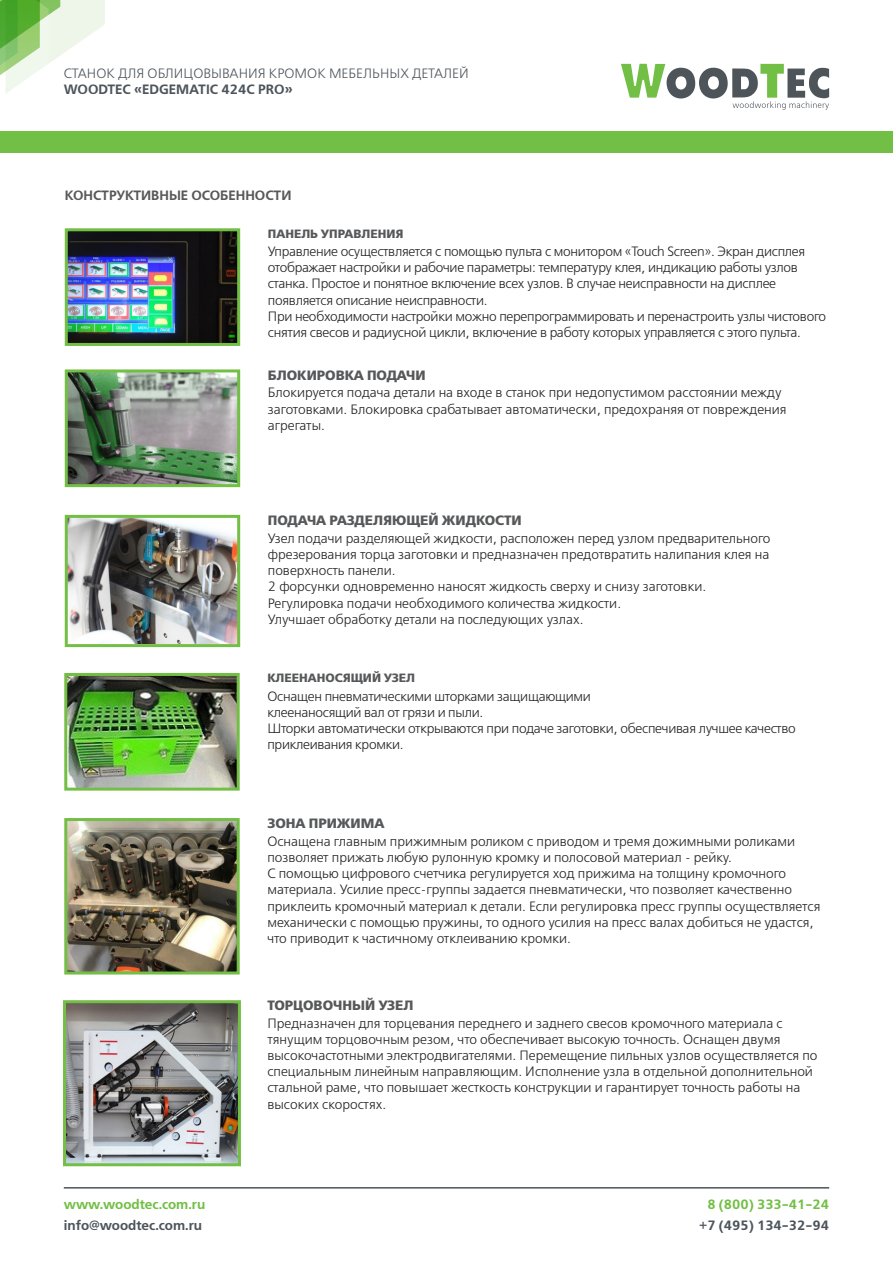
<style>
.page{position:relative;width:893px;height:1263px;background:#fff}
.page>*{position:absolute;margin:0;border:0;box-sizing:border-box;transform-origin:0 0}
.t1{font:13.5px/16.2px "Free Set Light C";color:#231f20}
.t2{font:13.5px/16.2px "Free Set Light C";letter-spacing:-.02em;color:#231f20}
.t3{font:13.5px "Free Set Bold C";color:#57585a}
.t4{font:13.5px "Free Set Demi C";color:#4d545a}
.t5{font:13.5px "Free Set Light C";color:#4d545a}
.t6{font:13.5px "Free Set Demi C";color:#71bf44}
.t7{font:13.5px "Free Set Demi C";color:#57585a}
.t8{font:12px "Free Set Bold C";color:#57585a}
</style>
<div class="page">
<svg style="left:0;top:0;width:105px;height:93px"></svg>
<svg style="left:621px;top:64px;width:208px;height:46px"></svg>
<div style="left:0;top:131px;width:893px;height:21px;background:#71bf44"></div>
<hr style="left:64px;top:1187px;width:765px;height:1px;background:#4d545a">
<img style="left:69px;top:232px;width:167px;height:110px">
<div style="left:65px;top:228px;width:175px;height:118px;border:3px solid #73bf45"></div>
<img style="left:69px;top:373px;width:167px;height:110px">
<div style="left:65px;top:369px;width:175px;height:118px;border:3px solid #73bf45"></div>
<img style="left:69px;top:519px;width:167px;height:124px">
<div style="left:65px;top:515px;width:175px;height:132px;border:3px solid #73bf45"></div>
<img style="left:68px;top:677px;width:168px;height:110px">
<div style="left:64px;top:673px;width:176px;height:118px;border:3px solid #73bf45"></div>
<img style="left:68px;top:822px;width:168px;height:148px">
<div style="left:64px;top:818px;width:176px;height:156px;border:3px solid #73bf45"></div>
<img style="left:67px;top:1004px;width:170px;height:158px">
<div style="left:63px;top:1000px;width:178px;height:166px;border:3px solid #73bf45"></div>
<p class="t5" style="left:64px;top:66px;width:406px">СТАНОК ДЛЯ ОБЛИЦОВЫВАНИЯ КРОМОК МЕБЕЛЬНЫХ ДЕТАЛЕЙ</p>
<p class="t4" style="left:64px;top:82px;width:230px">WOODTEC «EDGEMATIC 424С PRO»</p>
<p class="t7" style="left:65px;top:188px;width:228px">КОНСТРУКТИВНЫЕ ОСОБЕННОСТИ</p>
<p class="t8" style="left:268px;top:227px;width:137px">ПАНЕЛЬ УПРАВЛЕНИЯ</p>
<p class="t2" style="left:268px;top:244px;width:539px">Управление осуществляется с помощью пульта с монитором «Touch Screen». Экран дисплея отображает настройки и рабочие параметры: температуру клея, индикацию работы узлов станка. Простое и понятное включение всех узлов. В случае неисправности на дисплее появляется описание неисправности.</p>
<p class="t2" style="left:268px;top:309px;width:560px">При необходимости настройки можно перепрограммировать и перенастроить узлы чистового снятия свесов и радиусной цикли, включение в работу которых управляется с этого пульта.</p>
<p class="t3" style="left:268px;top:368px;width:159px">БЛОКИРОВКА ПОДАЧИ</p>
<p class="t1" style="left:268px;top:385px;width:520px">Блокируется подача детали на входе в станок при недопустимом расстоянии между заготовками. Блокировка срабатывает автоматически, предохраняя от повреждения агрегаты.</p>
<p class="t3" style="left:268px;top:513px;width:255px">ПОДАЧА РАЗДЕЛЯЮЩЕЙ ЖИДКОСТИ</p>
<p class="t1" style="left:268px;top:531px;width:504px;text-align:justify">Узел подачи разделяющей жидкости, расположен перед узлом предварительного фрезерования торца заготовки и предназначен предотвратить налипания клея на поверхность панели.</p>
<p class="t1" style="left:268px;top:579px;width:440px">2 форсунки одновременно наносят жидкость сверху и снизу заготовки.</p>
<p class="t1" style="left:268px;top:595px;width:355px">Регулировка подачи необходимого количества жидкости.</p>
<p class="t1" style="left:268px;top:612px;width:317px">Улучшает обработку детали на последующих узлах.</p>
<p class="t8" style="left:267px;top:671px;width:149px">КЛЕЕНАНОСЯЩИЙ УЗЕЛ</p>
<p class="t2" style="left:267px;top:689px;width:325px">Оснащен пневматическими шторками защищающими</p>
<p class="t2" style="left:267px;top:705px;width:217px">клеенаносящий вал от грязи и пыли.</p>
<p class="t2" style="left:267px;top:721px;width:530px">Шторки автоматически открываются при подаче заготовки, обеспечивая лучшее качество приклеивания кромки.</p>
<p class="t3" style="left:267px;top:816px;width:119px">ЗОНА ПРИЖИМА</p>
<p class="t1" style="left:267px;top:834px;width:529px">Оснащена главным прижимным роликом с приводом и тремя дожимными роликами позволяет прижать любую рулонную кромку и полосовой материал - рейку.</p>
<p class="t1" style="left:267px;top:866px;width:555px">С помощью цифрового счетчика регулируется ход прижима на толщину кромочного материала. Усилие пресс-группы задается пневматически, что позволяет качественно приклеить кромочный материал к детали. Если регулировка пресс группы осуществляется механически с помощью пружины, то одного усилия на пресс валах добиться не удастся, что приводит к частичному отклеиванию кромки.</p>
<p class="t6" style="left:64px;top:1197px;width:143px">www.woodtec.com.ru</p>
<p class="t4" style="left:64px;top:1218px;width:140px">info@woodtec.com.ru</p>
<p class="t3" style="left:267px;top:998px;width:148px">ТОРЦОВОЧНЫЙ УЗЕЛ</p>
<p class="t1" style="left:267px;top:1015px;width:552px">Предназначен для торцевания переднего и заднего свесов кромочного материала с тянущим торцовочным резом, что обеспечивает высокую точность. Оснащен двумя высокочастотными электродвигателями. Перемещение пильных узлов осуществляется по специальным линейным направляющим. Исполнение узла в отдельной дополнительной стальной раме, что повышает жесткость конструкции и гарантирует точность работы на высоких скоростях.</p>
<p class="t6" style="left:707px;top:1197px;width:123px">8 (800) 333-41-24</p>
<p class="t4" style="left:699px;top:1217px;width:131px">+7 (495) 134-32-94</p>
</div>
